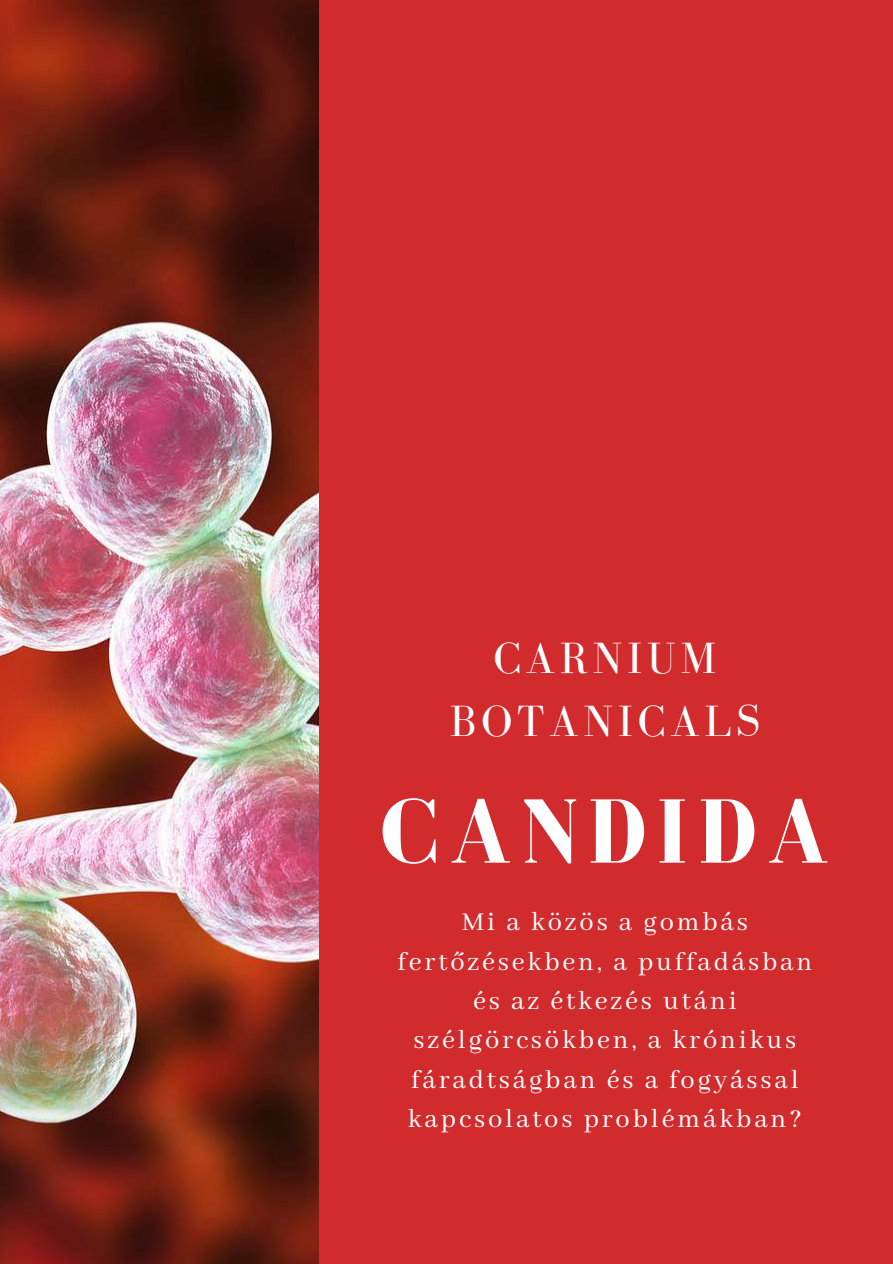
<style>
.page{position:relative;width:893px;height:1264px;background:#fff}
.page>*{position:absolute;margin:0;border:0;box-sizing:border-box;transform-origin:0 0}
.t1{font:700 93.75px "Bodoni FLF";letter-spacing:.1em;color:#fff}
.t2{font:45px/62.8px "Bodoni FLF";letter-spacing:.1em;color:#fff;text-align:center}
.t3{font:28.5px/39.3px "Abhaya Libre";letter-spacing:.1em;color:#fff;text-align:center}
</style>
<div class="page">
<div style="left:0;top:0;width:892px;height:1263px;background:#d12b2d"></div>
<img style="left:0;top:0;width:318px;height:1263px">
<h2 class="t2" style="left:449px;top:626px;width:312px">CARNIUM<br>BOTANICALS</h2>
<h1 class="t1" style="left:380px;top:780px;width:450px">CANDIDA</h1>
<p class="t3" style="left:397px;top:903px;width:416px">Mi a közös a gombás fertőzésekben, a puffadásban és az étkezés utáni szélgörcsökben, a krónikus fáradtságban és a fogyással kapcsolatos problémákban?</p>
</div>
